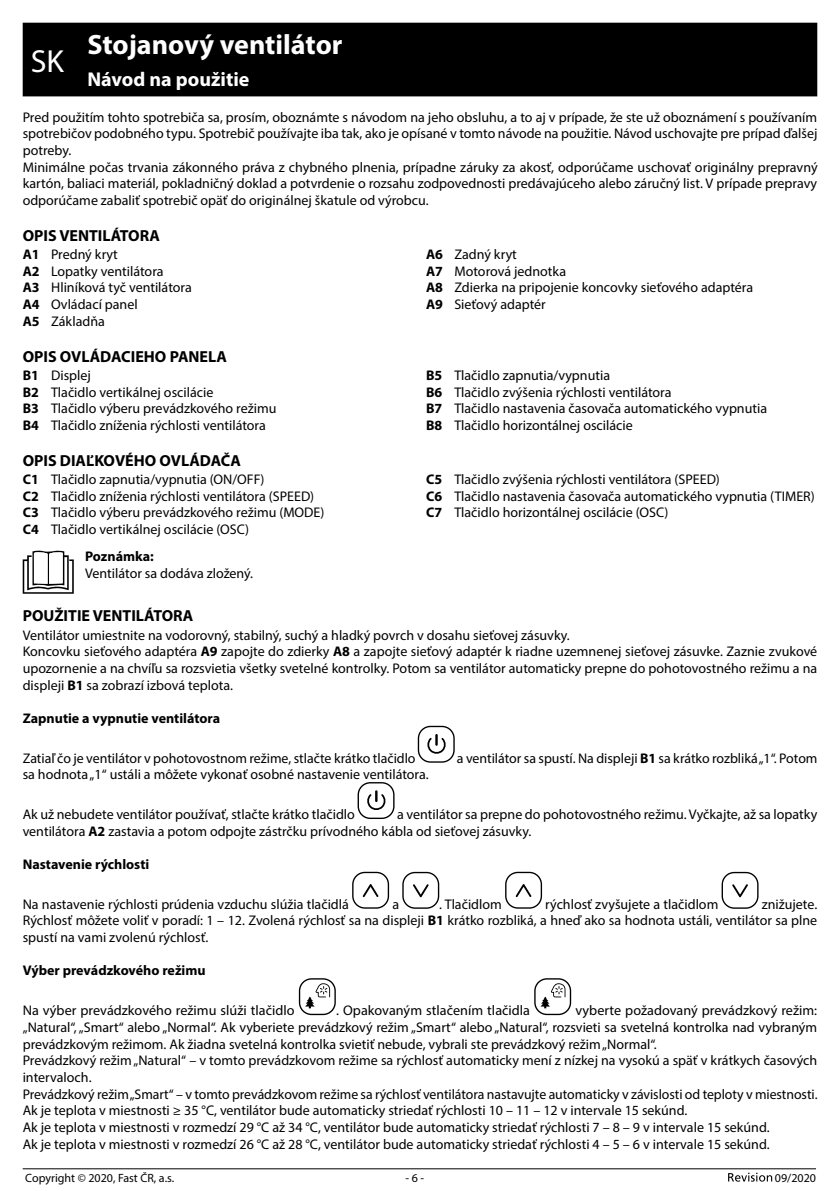
<style>
.page{position:relative;width:840px;height:1191px;background:#fff}
.page>*{position:absolute;margin:0;border:0;box-sizing:border-box;transform-origin:0 0}
.t1{font:32px "Myriad Pro";color:#fff}
.t2{font:700 28px "Myriad Pro";color:#fff}
.t3{font:700 20px "Myriad Pro";color:#fff}
.t4{font:700 16px "Myriad Pro";color:#000}
.t5{font:14px/16.6px "Myriad Pro";color:#000}
.t6{font:700 14px "Myriad Pro";color:#000}
.t7{font:12px "Myriad Pro";color:#000}
.s1{font-weight:700}
</style>
<div class="page">
<hr style="left:23px;top:1168px;width:792px;height:1px;background:#000">
<svg style="left:728px;top:1172px;width:43px;height:9px"></svg>
<div style="left:23px;top:23px;width:793px;height:73px;background:#000"></div>
<svg style="left:23px;top:550px;width:51px;height:44px"></svg>
<svg style="left:417px;top:726px;width:37px;height:36px"></svg>
<svg style="left:357px;top:782px;width:37px;height:37px"></svg>
<svg style="left:352px;top:871px;width:37px;height:37px"></svg>
<svg style="left:402px;top:872px;width:37px;height:36px"></svg>
<svg style="left:505px;top:871px;width:36px;height:37px"></svg>
<svg style="left:721px;top:872px;width:37px;height:36px"></svg>
<svg style="left:299px;top:978px;width:36px;height:37px"></svg>
<svg style="left:534px;top:978px;width:37px;height:37px"></svg>
<h2 class="t2" style="left:87px;top:27px;width:256px">Stojanový ventilátor</h2>
<h3 class="t3" style="left:87px;top:66px;width:163px">Návod na použitie</h3>
<p class="t5" style="left:23px;top:108px;width:796px">Pred použitím tohto spotrebiča sa, prosím, oboznámte s návodom na jeho obsluhu, a to aj v prípade, že ste už oboznámení s používaním spotrebičov podobného typu. Spotrebič používajte iba tak, ako je opísané v tomto návode na použitie. Návod uschovajte pre prípad ďalšej potreby.<br>Minimálne počas trvania zákonného práva z chybného plnenia, prípadne záruky za akosť, odporúčame uschovať originálny prepravný kartón, baliaci materiál, pokladničný doklad a potvrdenie o rozsahu zodpovednosti predávajúceho alebo záručný list. V prípade prepravy odporúčame zabaliť spotrebič opäť do originálnej škatule od výrobcu.</p>
<p class="t4" style="left:23px;top:225px;width:139px">OPIS VENTILÁTORA</p>
<p class="t5" style="left:23px;top:246px;width:170px"><span class="s1">A1</span> Predný kryt<br><span class="s1">A2</span> Lopatky ventilátora<br><span class="s1">A3</span> Hliníková tyč ventilátora<br><span class="s1">A4</span> Ovládací panel<br><span class="s1">A5</span> Základňa</p>
<p class="t5" style="left:426px;top:246px;width:328px"><span class="s1">A6</span> Zadný kryt<br><span class="s1">A7</span> Motorová jednotka<br><span class="s1">A8</span> Zdierka na pripojenie koncovky sieťového adaptéra<br><span class="s1">A9</span> Sieťový adaptér</p>
<p class="t4" style="left:23px;top:346px;width:206px">OPIS OVLÁDACIEHO PANELA</p>
<p class="t5" style="left:23px;top:367px;width:255px"><span class="s1">B1</span> Displej<br><span class="s1">B2</span> Tlačidlo vertikálnej oscilácie<br><span class="s1">B3</span> Tlačidlo výberu prevádzkového režimu <span class="s1">B4</span> Tlačidlo zníženia rýchlosti ventilátora</p>
<p class="t5" style="left:426px;top:367px;width:342px"><span class="s1">B5</span> Tlačidlo zapnutia/vypnutia<br><span class="s1">B6</span> Tlačidlo zvýšenia rýchlosti ventilátora<br><span class="s1">B7</span> Tlačidlo nastavenia časovača automatického vypnutia <span class="s1">B8</span> Tlačidlo horizontálnej oscilácie</p>
<p class="t4" style="left:23px;top:450px;width:220px">OPIS DIAĽKOVÉHO OVLÁDAČA</p>
<p class="t5" style="left:23px;top:471px;width:303px"><span class="s1">C1</span> Tlačidlo zapnutia/vypnutia (ON/OFF)<br><span class="s1">C2</span> Tlačidlo zníženia rýchlosti ventilátora (SPEED)<br><span class="s1">C3</span> Tlačidlo výberu prevádzkového režimu (MODE)<br><span class="s1">C4</span> Tlačidlo vertikálnej oscilácie (OSC)</p>
<p class="t5" style="left:426px;top:471px;width:390px"><span class="s1">C5</span> Tlačidlo zvýšenia rýchlosti ventilátora (SPEED)<br><span class="s1">C6</span> Tlačidlo nastavenia časovača automatického vypnutia (TIMER)<br><span class="s1">C7</span> Tlačidlo horizontálnej oscilácie (OSC)</p>
<p class="t6" style="left:85px;top:547px;width:70px">Poznámka:</p>
<p class="t5" style="left:85px;top:564px;width:169px">Ventilátor sa dodáva zložený.</p>
<p class="t4" style="left:23px;top:605px;width:172px">POUŽITIE VENTILÁTORA</p>
<p class="t5" style="left:23px;top:626px;width:795px">Ventilátor umiestnite na vodorovný, stabilný, suchý a hladký povrch v dosahu sieťovej zásuvky.<br>Koncovku sieťového adaptéra <span class="s1">A9</span> zapojte do zdierky <span class="s1">A8</span> a zapojte sieťový adaptér k riadne uzemnenej sieťovej zásuvke. Zaznie zvukové upozornenie a na chvíľu sa rozsvietia všetky svetelné kontrolky. Potom sa ventilátor automaticky prepne do pohotovostného režimu a na displeji <span class="s1">B1</span> sa zobrazí izbová teplota.</p>
<p class="t6" style="left:23px;top:709px;width:199px">Zapnutie a vypnutie ventilátora</p>
<p class="t5" style="left:23px;top:749px;width:394px">Zatiaľ čo je ventilátor v pohotovostnom režime, stlačte krátko tlačidlo</p>
<p class="t5" style="left:456px;top:749px;width:362px">a ventilátor sa spustí. Na displeji <span class="s1">B1</span> sa krátko rozbliká „1“. Potom</p>
<p class="t5" style="left:23px;top:766px;width:407px">sa hodnota „1“ ustáli a môžete vykonať osobné nastavenie ventilátora.</p>
<p class="t5" style="left:23px;top:806px;width:333px">Ak už nebudete ventilátor používať, stlačte krátko tlačidlo</p>
<h1 class="t1" style="left:31px;top:41px;width:35px">SK</h1>
<p class="t5" style="left:23px;top:806px;width:795px;text-indent:374px">a ventilátor sa prepne do pohotovostného režimu. Vyčkajte, až sa lopatky ventilátora <span class="s1">A2</span> zastavia a potom odpojte zástrčku prívodného kábla od sieťovej zásuvky.</p>
<p class="t6" style="left:23px;top:855px;width:128px">Nastavenie rýchlosti</p>
<p class="t5" style="left:23px;top:895px;width:327px">Na nastavenie rýchlosti prúdenia vzduchu slúžia tlačidlá</p>
<p class="t5" style="left:392px;top:895px;width:8px">a</p>
<p class="t5" style="left:439px;top:895px;width:64px">. Tlačidlom</p>
<p class="t5" style="left:545px;top:895px;width:174px">rýchlosť zvyšujete a tlačidlom</p>
<p class="t5" style="left:23px;top:895px;width:795px;text-align:justify;text-indent:738px">znižujete.<br>Rýchlosť môžete voliť v poradí: 1 – 12. Zvolená rýchlosť sa na displeji <span class="s1">B1</span> krátko rozbliká, a hneď ako sa hodnota ustáli, ventilátor sa plne spustí na vami zvolenú rýchlosť.</p>
<p class="t6" style="left:23px;top:961px;width:184px">Výber prevádzkového režimu</p>
<p class="t5" style="left:23px;top:1002px;width:273px">Na výber prevádzkového režimu slúži tlačidlo</p>
<p class="t5" style="left:336px;top:1002px;width:195px">. Opakovaným stlačením tlačidla</p>
<p class="t5" style="left:23px;top:1002px;width:796px;text-indent:552px">vyberte požadovaný prevádzkový režim: „Natural“, „Smart“ alebo „Normal“. Ak vyberiete prevádzkový režim „Smart“ alebo „Natural“, rozsvieti sa svetelná kontrolka nad vybraným prevádzkovým režimom. Ak žiadna svetelná kontrolka svietiť nebude, vybrali ste prevádzkový režim „Normal“.<br>Prevádzkový režim „Natural“ – v tomto prevádzkovom režime sa rýchlosť automaticky mení z nízkej na vysokú a späť v krátkych časových intervaloch.<br>Prevádzkový režim „Smart“ – v tomto prevádzkovom režime sa rýchlosť ventilátora nastavujte automaticky v závislosti od teploty v miestnosti.<br>Ak je teplota v miestnosti ≥ 35 °C, ventilátor bude automaticky striedať rýchlosti 10 – 11 – 12 v intervale 15 sekúnd.<br>Ak je teplota v miestnosti v rozmedzí 29 °C až 34 °C, ventilátor bude automaticky striedať rýchlosti 7 – 8 – 9 v intervale 15 sekúnd.<br>Ak je teplota v miestnosti v rozmedzí 26 °C až 28 °C, ventilátor bude automaticky striedať rýchlosti 4 – 5 – 6 v intervale 15 sekúnd.</p>
<p class="t7" style="left:25px;top:1170px;width:150px">Copyright © 2020, Fast ČR, a.s.</p>
<p class="t7" style="left:405px;top:1170px;width:20px">- 6 -</p>
<p class="t7" style="left:774px;top:1170px;width:43px">09/2020</p>
</div>
